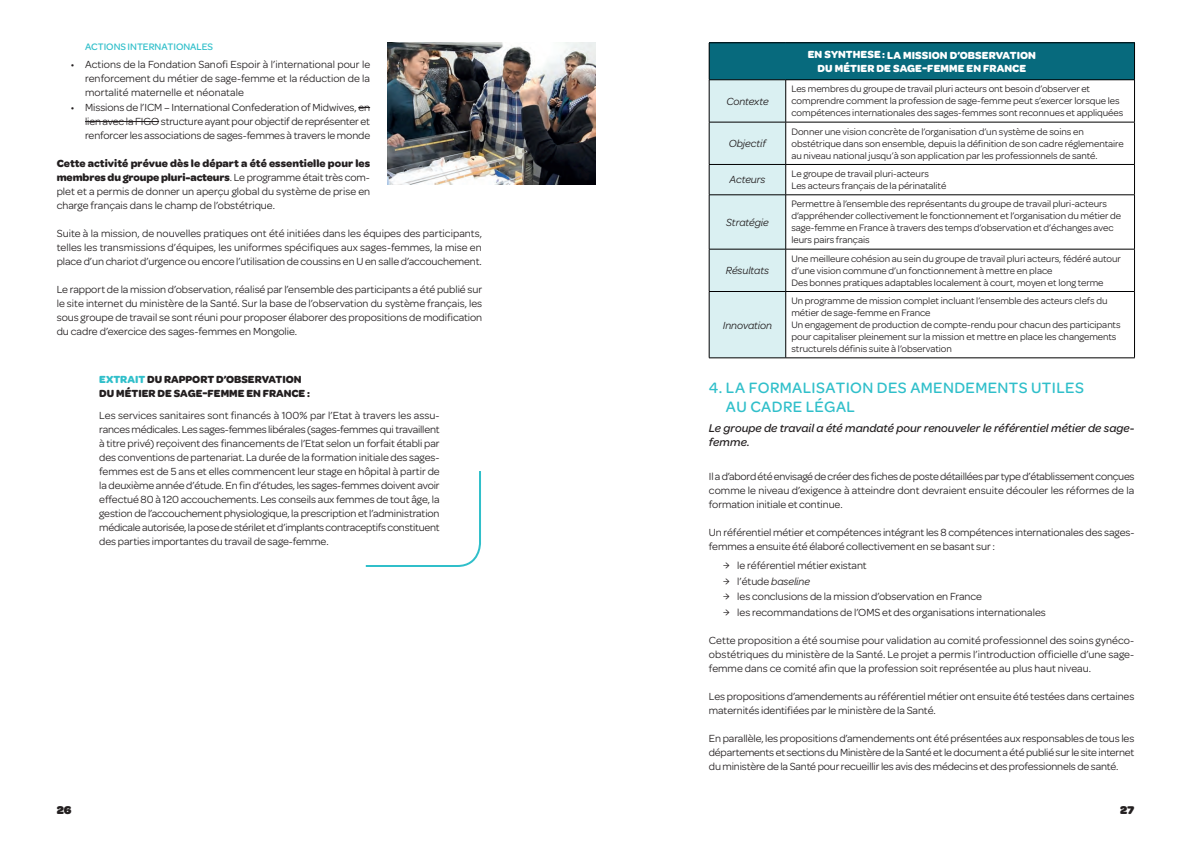
<style>
.page{position:relative;width:1191px;height:842px;background:#fff}
.page>*{position:absolute;margin:0;border:0;box-sizing:border-box;transform-origin:0 0}
.t1{font:500 16px/19.2px "Omnes";letter-spacing:.025em;color:#30bfca}
.t2{font:italic 500 12px/14px "Omnes";color:#231f20}
.t3{font:900 12px "Omnes";color:#231f20}
.t4{font:11px/14px "Omnes";letter-spacing:-.005em;color:#231f20;text-align:justify}
.t5{font:700 11px/13px "Omnes";letter-spacing:.005em;color:#fff;text-align:center}
.t6{font:700 11px/14px "Omnes";color:#231f20}
.t7{font:italic 11px "Omnes";letter-spacing:-.005em;color:#231f20}
.t8{font:10px/12px "Omnes";letter-spacing:-.005em;color:#231f20}
.t9{font:500 10px "Omnes";letter-spacing:-.005em;color:#30bfca}
.s1{font-weight:700}
.s2{color:#30bfca}
.s3{font-style:italic}
</style>
<div class="page">
<svg style="left:358px;top:107px;width:12px;height:1px"></svg>
<hr style="left:85px;top:121px;width:74px;height:1px;background:#231f20">
<svg style="left:365px;top:471px;width:116px;height:96px"></svg>
<img style="left:387px;top:43px;width:208px;height:141px">
<div style="left:709px;top:43px;width:425px;height:37px;background:#076a7d"></div>
<div style="left:710px;top:81px;width:75px;height:277px;background:#daf0f2"></div>
<hr style="left:709px;top:43px;width:76px;height:1px;background:#000001">
<hr style="left:709px;top:43px;width:1px;height:37px;background:#000001">
<hr style="left:785px;top:43px;width:349px;height:1px;background:#000001">
<hr style="left:1134px;top:43px;width:1px;height:37px;background:#000001">
<hr style="left:709px;top:80px;width:76px;height:1px;background:#000001">
<hr style="left:709px;top:80px;width:1px;height:42px;background:#000001">
<hr style="left:785px;top:80px;width:349px;height:1px;background:#000001">
<hr style="left:785px;top:80px;width:1px;height:42px;background:#000001">
<hr style="left:1134px;top:80px;width:1px;height:42px;background:#000001">
<hr style="left:709px;top:122px;width:76px;height:1px;background:#000001">
<hr style="left:709px;top:122px;width:1px;height:42px;background:#000001">
<hr style="left:785px;top:122px;width:349px;height:1px;background:#000001">
<hr style="left:785px;top:122px;width:1px;height:42px;background:#000001">
<hr style="left:1134px;top:122px;width:1px;height:42px;background:#000001">
<hr style="left:709px;top:164px;width:76px;height:1px;background:#000001">
<hr style="left:709px;top:165px;width:1px;height:30px;background:#000001">
<hr style="left:785px;top:164px;width:349px;height:1px;background:#000001">
<hr style="left:785px;top:165px;width:1px;height:30px;background:#000001">
<hr style="left:1134px;top:165px;width:1px;height:30px;background:#000001">
<hr style="left:709px;top:195px;width:76px;height:1px;background:#000001">
<hr style="left:709px;top:195px;width:1px;height:54px;background:#000001">
<hr style="left:785px;top:195px;width:349px;height:1px;background:#000001">
<hr style="left:785px;top:195px;width:1px;height:54px;background:#000001">
<hr style="left:1134px;top:195px;width:1px;height:54px;background:#000001">
<hr style="left:709px;top:249px;width:76px;height:1px;background:#000001">
<hr style="left:709px;top:249px;width:1px;height:42px;background:#000001">
<hr style="left:785px;top:249px;width:349px;height:1px;background:#000001">
<hr style="left:785px;top:249px;width:1px;height:42px;background:#000001">
<hr style="left:1134px;top:249px;width:1px;height:42px;background:#000001">
<hr style="left:709px;top:291px;width:76px;height:1px;background:#000001">
<hr style="left:709px;top:292px;width:1px;height:66px;background:#000001">
<hr style="left:785px;top:291px;width:349px;height:1px;background:#000001">
<hr style="left:785px;top:292px;width:1px;height:66px;background:#000001">
<hr style="left:1134px;top:292px;width:1px;height:66px;background:#000001">
<hr style="left:709px;top:358px;width:76px;height:1px;background:#000001">
<hr style="left:785px;top:358px;width:349px;height:1px;background:#000001">
<p class="t9" style="left:85px;top:39px;width:129px">ACTIONS INTERNATIONALES</p>
<p class="t4" style="left:85px;top:56px;width:287px;text-indent:-14px">• Actions de la Fondation Sanofi Espoir à l’international pour le renforcement du métier de sage-femme et la réduction de la mortalité maternelle et néonatale</p>
<p class="t4" style="left:85px;top:100px;width:287px;text-indent:-14px">• Missions de l’ICM – International Confederation of Midwives, en lien avec la FIGO structure ayant pour objectif de représenter et renforcer les associations de sages-femmes à travers le monde</p>
<p class="t4" style="left:57px;top:156px;width:315px"><span class="s1">Cette activité prévue dès le départ a été essentielle pour les membres du groupe pluri-acteurs</span>. Le programme était très com&shy;plet et a permis de donner un aperçu global du système de prise en charge français dans le champ de l’obstétrique.</p>
<p class="t4" style="left:57px;top:226px;width:427px">Suite à la mission, de nouvelles pratiques ont été initiées dans les équipes des participants, telles les transmissions d’équipes, les uniformes spécifiques aux sages-femmes, la mise en place d’un chariot d’urgence ou encore l’utilisation de coussins en U en salle d’accouchement.</p>
<p class="t4" style="left:57px;top:282px;width:427px">Le rapport de la mission d’observation, réalisé par l’ensemble des participants a été publié sur le site internet du ministère de la Santé. Sur la base de l’observation du système français, les sous groupe de travail se sont réuni pour proposer élaborer des propositions de modification du cadre d’exercice des sages-femmes en Mongolie.</p>
<p class="t6" style="left:99px;top:372px;width:212px"><span class="s2">EXTRAIT</span> DU RAPPORT D’OBSERVATION<br>DU MÉTIER DE SAGE-FEMME EN FRANCE :</p>
<p class="t4" style="left:99px;top:408px;width:342px">Les services sanitaires sont financés à 100% par l’Etat à travers les assu&shy;rances médicales. Les sages-femmes libérales (sages-femmes qui travaillent à titre privé) reçoivent des financements de l’Etat selon un forfait établi par des conventions de partenariat. La durée de la formation initiale des sages&shy;femmes est de 5 ans et elles commencent leur stage en hôpital à partir de la deuxième année d’étude. En fin d’études, les sages-femmes doivent avoir effectué 80 à 120 accouchements. Les conseils aux femmes de tout âge, la gestion de l’accouchement physiologique, la prescription et l’administration médicale autorisée, la pose de stérilet et d’implants contraceptifs constituent des parties importantes du travail de sage-femme.</p>
<p class="t5" style="left:807px;top:48px;width:230px">EN SYNTHESE: LA MISSION D’OBSERVATION<br>DU MÉTIER DE SAGE-FEMME EN FRANCE</p>
<p class="t7" style="left:726px;top:94px;width:44px">Contexte</p>
<p class="t8" style="left:791px;top:83px;width:333px">Les membres du groupe de travail pluri acteurs ont besoin d’observer et comprendre comment la profession de sage-femme peut s’exercer lorsque les compétences internationales des sages-femmes sont reconnues et appliquées</p>
<p class="t7" style="left:729px;top:136px;width:39px">Objectif</p>
<p class="t8" style="left:791px;top:125px;width:334px">Donner une vision concrète de l’organisation d’un système de soins en obstétrique dans son ensemble, depuis la définition de son cadre réglementaire au niveau national jusqu’à son application par les professionnels de santé.</p>
<p class="t7" style="left:729px;top:172px;width:37px">Acteurs</p>
<p class="t8" style="left:791px;top:167px;width:156px">Le groupe de travail pluri-acteurs<br>Les acteurs français de la périnatalité</p>
<p class="t7" style="left:726px;top:215px;width:44px">Stratégie</p>
<p class="t8" style="left:791px;top:198px;width:331px">Permettre à l’ensemble des représentants du groupe de travail pluri-acteurs d’appréhender collectivement le fonctionnement et l’organisation du métier de sage-femme en France à travers des temps d’observation et d’échanges avec leurs pairs français</p>
<p class="t7" style="left:726px;top:263px;width:45px">Résultats</p>
<p class="t8" style="left:791px;top:252px;width:331px">Une meilleure cohésion au sein du groupe de travail pluri acteurs, fédéré autour d’une vision commune d’un fonctionnement à mettre en place<br>Des bonnes pratiques adaptables localement à court, moyen et long terme</p>
<p class="t7" style="left:722px;top:318px;width:51px">Innovation</p>
<p class="t8" style="left:791px;top:294px;width:331px">Un programme de mission complet incluant l’ensemble des acteurs clefs du métier de sage-femme en France<br>Un engagement de production de compte-rendu pour chacun des participants pour capitaliser pleinement sur la mission et mettre en place les changements structurels définis suite à l’observation</p>
<h1 class="t1" style="left:726px;top:377px;width:359px;text-indent:-17px">4. LA FORMALISATION DES AMENDEMENTS UTILES<br>AU CADRE LÉGAL</h1>
<p class="t2" style="left:709px;top:420px;width:427px">Le groupe de travail a été mandaté pour renouveler le référentiel métier de sage&shy;femme.</p>
<p class="t4" style="left:709px;top:468px;width:427px">Il a d’abord été envisagé de créer des fiches de poste détaillées par type d’établissement conçues comme le niveau d’exigence à atteindre dont devraient ensuite découler les réformes de la formation initiale et continue.</p>
<p class="t4" style="left:709px;top:524px;width:427px">Un référentiel métier et compétences intégrant les 8 compétences internationales des sages&shy;femmes a ensuite été élaboré collectivement en se basant sur :</p>
<p class="t4" style="left:723px;top:557px;width:324px;line-height:15.4px;text-align:left">Ѕ le référentiel métier existant<br>Ѕ l’étude <span class="s3">baseline<br></span>Ѕ les conclusions de la mission d’observation en France<br>Ѕ les recommandations de l’OMS et des organisations internationales</p>
<p class="t4" style="left:709px;top:632px;width:427px">Cette proposition a été soumise pour validation au comité professionnel des soins gynéco&shy;obstétriques du ministère de la Santé. Le projet a permis l’introduction officielle d’une sage&shy;femme dans ce comité afin que la profession soit représentée au plus haut niveau.</p>
<p class="t4" style="left:709px;top:688px;width:427px">Les propositions d’amendements au référentiel métier ont ensuite été testées dans certaines maternités identifiées par le ministère de la Santé.</p>
<p class="t4" style="left:709px;top:730px;width:427px">En parallèle, les propositions d’amendements ont été présentées aux responsables de tous les départements et sections du Ministère de la Santé et le document a été publié sur le site internet du ministère de la Santé pour recueillir les avis des médecins et des professionnels de santé.</p>
<p class="t3" style="left:57px;top:800px;width:16px">26</p>
<p class="t3" style="left:1120px;top:800px;width:16px">27</p>
</div>
